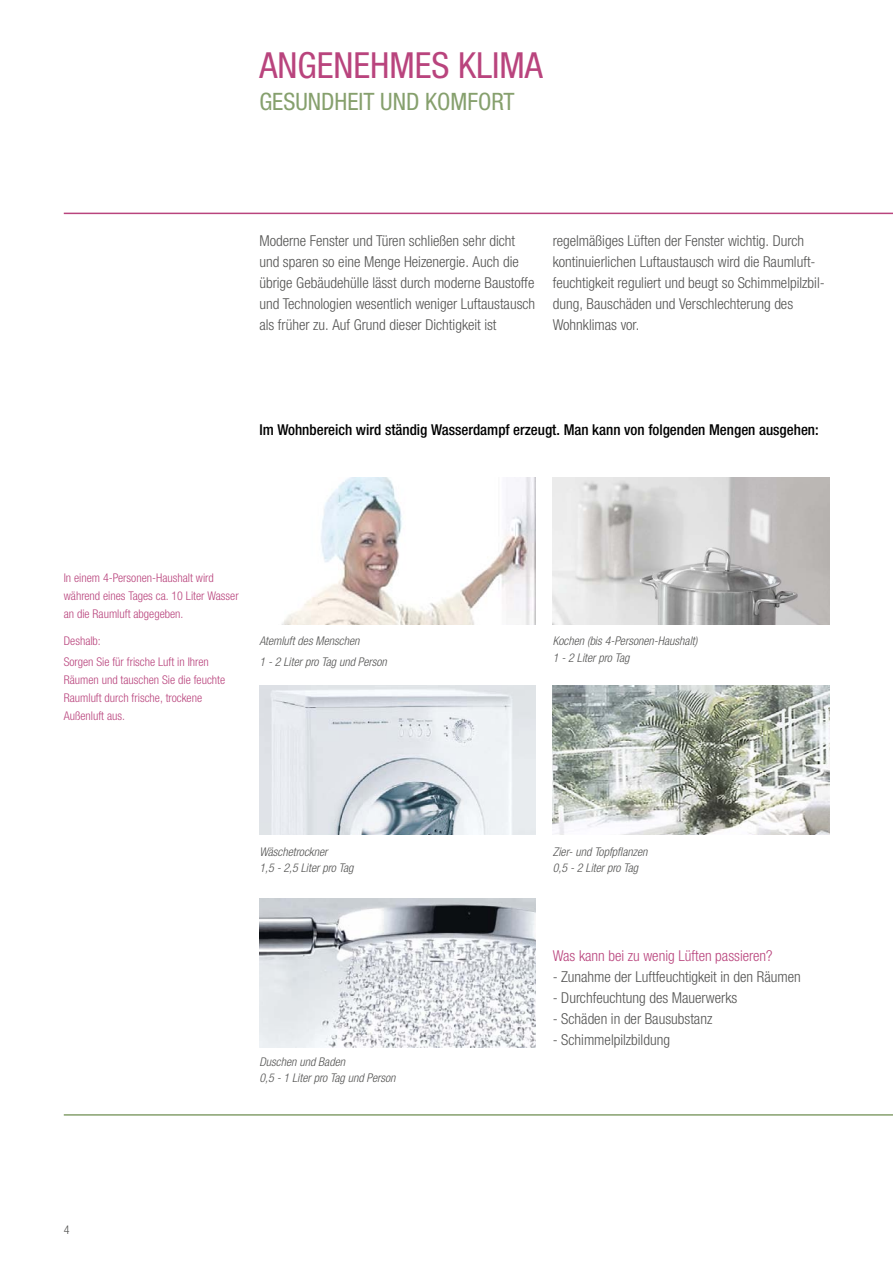
<style>
.page{position:relative;width:893px;height:1263px;background:#fff}
.page>*{position:absolute;margin:0;border:0;box-sizing:border-box;transform-origin:0 0}
.t1{font:condensed 36px "Helvetica Neue LTW1 G";color:#b9447d}
.t2{font:condensed 24px "Helvetica Neue LTW1 G";color:#86a06d}
.t3{font:300 condensed 15px/21px "Helvetica Neue LTW1 G";color:#545453}
.t4{font:500 condensed 15px "Helvetica Neue LTW1 G";color:#000}
.t5{font:300 condensed 15px "Helvetica Neue LTW1 G";color:#b9447d}
.t6{font:300 condensed 12px/18px "Helvetica Neue LTW1 G";color:#b9447d}
.t7{font:italic 300 condensed 12px/16.8px "Helvetica Neue LTW1 G";color:#545453}
.t8{font:300 condensed 12px "Helvetica Neue LTW1 G";color:#545453}
</style>
<div class="page">
<img style="left:259px;top:686px;width:277px;height:148px">
<img style="left:553px;top:478px;width:276px;height:147px">
<img style="left:553px;top:686px;width:276px;height:148px">
<img style="left:259px;top:898px;width:277px;height:149px">
<img style="left:281px;top:478px;width:255px;height:147px">
<hr style="left:64px;top:213px;width:829px;height:1px;background:#b9447d">
<hr style="left:64px;top:1114px;width:829px;height:2px;background:#86a06d">
<h1 class="t1" style="left:259px;top:44px;width:285px">ANGENEHMES KLIMA</h1>
<h2 class="t2" style="left:259px;top:87px;width:257px">GESUNDHEIT UND KOMFORT</h2>
<p class="t3" style="left:259px;top:231px;width:277px">Moderne Fenster und Türen schließen sehr dicht und sparen so eine Menge Heizenergie. Auch die übrige Gebäudehülle lässt durch moderne Baustoffe und Technologien wesentlich weniger Luftaustausch als früher zu. Auf Grund dieser Dichtigkeit ist</p>
<p class="t3" style="left:553px;top:231px;width:273px">regelmäßiges Lüften der Fenster wichtig. Durch kontinuierlichen Luftaustausch wird die Raumluft&shy;feuchtigkeit reguliert und beugt so Schimmelpilzbil&shy;dung, Bauschäden und Verschlechterung des Wohnklimas vor.</p>
<p class="t4" style="left:259px;top:421px;width:561px">Im Wohnbereich wird ständig Wasserdampf erzeugt. Man kann von folgenden Mengen ausgehen:</p>
<p class="t6" style="left:64px;top:569px;width:176px">In einem 4-Personen-Haushalt wird während eines Tages ca. 10 Liter Wasser an die Raumluft abgegeben.</p>
<p class="t6" style="left:64px;top:631px;width:147px;line-height:21px">Deshalb:<br>Sorgen Sie für frische Luft in Ihren</p>
<p class="t6" style="left:64px;top:671px;width:163px">Räumen und tauschen Sie die feuchte<br>Raumluft durch frische, trockene<br>Außenluft aus.</p>
<p class="t7" style="left:259px;top:631px;width:129px;line-height:21px">Atemluft des Menschen<br>1 - 2 Liter pro Tag und Person</p>
<p class="t7" style="left:553px;top:633px;width:146px">Kochen (bis 4-Personen-Haushalt)<br>1 - 2 Liter pro Tag</p>
<p class="t7" style="left:259px;top:843px;width:96px">Wäschetrockner<br>1,5 - 2,5 Liter pro Tag</p>
<p class="t7" style="left:553px;top:843px;width:96px">Zier- und Topfpflanzen<br>0,5 - 2 Liter pro Tag</p>
<p class="t7" style="left:259px;top:1053px;width:138px">Duschen und Baden<br>0,5 - 1 Liter pro Tag und Person</p>
<p class="t5" style="left:553px;top:946px;width:221px">Was kann bei zu wenig Lüften passieren?</p>
<p class="t3" style="left:553px;top:966px;width:249px">- Zunahme der Luftfeuchtigkeit in den Räumen</p>
<p class="t3" style="left:553px;top:987px;width:186px">- Durchfeuchtung des Mauerwerks</p>
<p class="t3" style="left:553px;top:1008px;width:161px">- Schäden in der Bausubstanz</p>
<p class="t3" style="left:553px;top:1029px;width:119px">- Schimmelpilzbildung</p>
<p class="t8" style="left:64px;top:1222px;width:7px">4</p>
</div>
